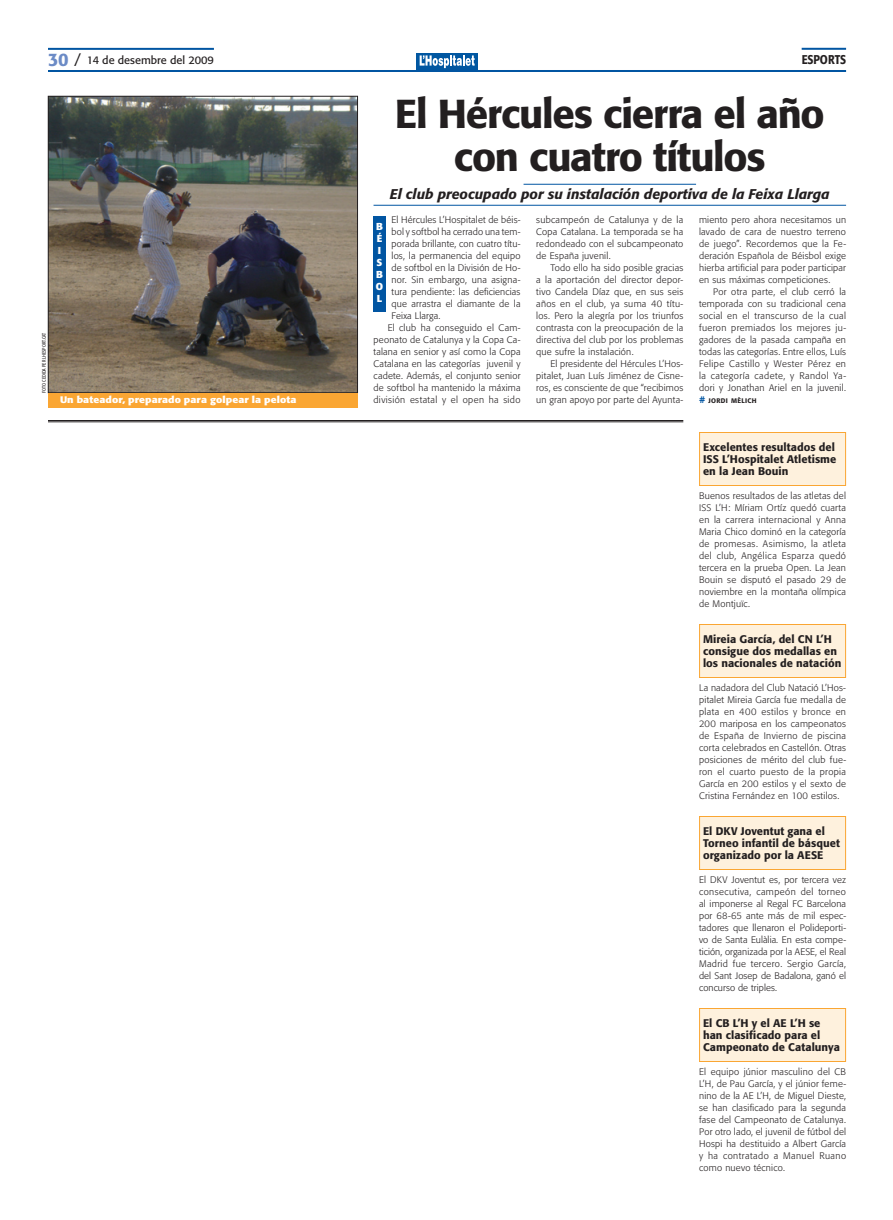
<style>
.page{position:relative;width:893px;height:1220px;background:#fff}
.page>*{position:absolute;margin:0;border:0;box-sizing:border-box;transform-origin:0 0}
.títol_34_38{font:500 40px/43px "Formata";letter-spacing:-.03em;color:#231f20;text-align:center}
.subtítol_4cols_baix{font:italic 500 14px "Formata";color:#231f20}
.capçalera_parell{font:500 12.6px "Formata";color:#231f20;scale:.85 1}
.títol_breus{font:500 11px/12px "Formata";color:#231f20}
.t1{font:11px "Formata";color:#231f20}
.text_barri_esport{font:700 10px "Formata";color:#fff}
.text_1a{font:300 9.4px/12px "Formata";letter-spacing:.02em;color:#231f20;text-align:justify}
.text{font:300 9.4px/12px "Formata";letter-spacing:.025em;color:#231f20;text-align:justify}
.peus_de_foto{font:700 9.4px "Formata";letter-spacing:.01em;color:#fff;scale:1.1 1}
.text-2{font:500 6.6px "Formata";letter-spacing:.045em;color:#231f20}
.nom_fotògraf{font:5px "Formata";color:#231f20;scale:.8 1}
.s1{font-weight:500;font-size:18px;color:#6c8bc6}
.s2{font-size:14px}
.s3{font-size:9.4px;color:#0155a2}
</style>
<div class="page">
<div style="left:416px;top:54px;width:62px;height:16px;background:#0157a1"></div>
<svg style="left:420px;top:55px;width:55px;height:13px"></svg>
<hr style="left:48px;top:70px;width:798px;height:2px;background:#0155a2">
<hr style="left:48px;top:48px;width:166px;height:2px;background:#0155a2">
<hr style="left:48px;top:420px;width:635px;height:1px;background:#231f20">
<hr style="left:48px;top:422px;width:635px;height:1px;background:#231f20">
<div style="left:700px;top:432px;width:146px;height:54px;background:#fef1dd"></div>
<div style="left:699px;top:432px;width:147px;height:54px;border:1px solid #faa633"></div>
<div style="left:700px;top:624px;width:146px;height:54px;background:#fef1dd"></div>
<div style="left:699px;top:624px;width:147px;height:54px;border:1px solid #faa633"></div>
<div style="left:700px;top:816px;width:146px;height:54px;background:#fef1dd"></div>
<div style="left:699px;top:816px;width:147px;height:54px;border:1px solid #faa633"></div>
<div style="left:700px;top:1008px;width:146px;height:54px;background:#fef1dd"></div>
<div style="left:699px;top:1008px;width:147px;height:54px;border:1px solid #faa633"></div>
<hr style="left:524px;top:184px;width:172px;height:1px;background:#0155a2">
<hr style="left:374px;top:205px;width:472px;height:1px;background:#0155a2">
<div style="left:374px;top:216px;width:12px;height:96px;background:#0155a2"></div>
<img style="left:50px;top:98px;width:306px;height:293px">
<div style="left:48px;top:96px;width:310px;height:297px;border:1px solid #231f20"></div>
<div style="left:48px;top:393px;width:310px;height:15px;background:#faa633"></div>
<hr style="left:802px;top:48px;width:44px;height:2px;background:#0155a2">
<p class="t1" style="left:48px;top:53px;width:167px"><span class="s1">30</span> <span class="s2">/</span> 14 de desembre del 2009</p>
<p class="capçalera_parell" style="left:802px;top:52px;width:54px">esports</p>
<p class="nom_fotògraf" style="left:41px;top:392px;width:76px;rotate:-90deg">foto cedida per lhesport.cat</p>
<p class="títol_34_38" style="left:395px;top:92px;width:431px">El Hércules cierra el año con cuatro títulos</p>
<p class="subtítol_4cols_baix" style="left:390px;top:185px;width:441px">El club preocupado por su instalación deportiva de la Feixa Llarga</p>
<p class="text_1a" style="left:392px;top:214px;width:130px;text-align:left">El Hércules L’Hospitalet de béis&shy;bol y softbol ha cerrado una tem-- porada brillante, con cuatro títu&shy;los, la permanencia del equipo de softbol en la División de Ho&shy;nor. Sin embargo, una asigna&shy;tura pendiente: las deficiencias que arrastra el diamante de la<br>Feixa Llarga.</p>
<p class="text" style="left:374px;top:322px;width:149px;text-indent:14px">El club ha conseguido el Cam&shy;peonato de Catalunya y la Copa Ca&shy;talana en senior y así como la Copa Catalana en las categorías juvenil y cadete. Además, el conjunto senior de softbol ha mantenido la máxima división estatal y el open ha sido</p>
<p class="text" style="left:536px;top:214px;width:148px">subcampeón de Catalunya y de la Copa Catalana. La temporada se ha redondeado con el subcampeonato de España juvenil.</p>
<p class="text" style="left:536px;top:262px;width:148px;text-indent:14px">Todo ello ha sido posible gracias a la aportación del director depor&shy;tivo Candela Díaz que, en sus seis años en el club, ya suma 40 títu&shy;los. Pero la alegría por los triunfos contrasta con la preocupación de la directiva del club por los problemas que sufre la instalación.</p>
<p class="text" style="left:536px;top:358px;width:148px;text-indent:14px">El presidente del Hércules L’Hos&shy;pitalet, Juan Luís Jiménez de Cisne&shy;ros, es consciente de que “recibimos un gran apoyo por parte del Ayunta-</p>
<p class="text" style="left:699px;top:214px;width:149px">miento pero ahora necesitamos un lavado de cara de nuestro terreno de juego”. Recordemos que la Fe&shy;deración Española de Béisbol exige hierba artificial para poder participar en sus máximas competiciones.</p>
<p class="text" style="left:699px;top:286px;width:148px;text-indent:14px">Por otra parte, el club cerró la tem-porada con su tradicional cena social en el transcurso de la cual fueron premiados los mejores ju&shy;gadores de la pasada campaña en todas las categorías. Entre ellos, Luís Felipe Castillo y Wester Pérez en la categoría cadete, y Randol Ya&shy;dori y Jonathan Ariel en la juvenil.</p>
<p class="text_barri_esport" style="left:376px;top:220px;width:8px">b</p>
<p class="text_barri_esport" style="left:377px;top:232px;width:7px">é</p>
<p class="text_barri_esport" style="left:378px;top:244px;width:5px">i</p>
<p class="text_barri_esport" style="left:377px;top:256px;width:7px">s</p>
<p class="text_barri_esport" style="left:376px;top:268px;width:8px">b</p>
<p class="text_barri_esport" style="left:376px;top:280px;width:9px">o</p>
<p class="text_barri_esport" style="left:377px;top:292px;width:7px">l</p>
<p class="peus_de_foto" style="left:60px;top:394px;width:217px">Un bateador, preparado para golpear la pelota</p>
<p class="text-2" style="left:699px;top:397px;width:59px"><span class="s3">#</span> jordi mèlich</p>
<p class="títol_breus" style="left:703px;top:441px;width:135px">Excelentes resultados del<br>ISS L’Hospitalet Atletisme en la Jean Bouin</p>
<p class="text_1a" style="left:699px;top:490px;width:148px">Buenos resultados de las atletas del ISS L’H: Míriam Ortíz quedó cuarta en la carrera internacional y Anna Maria Chico dominó en la categoría de promesas. Asimismo, la atleta del club, Angélica Esparza quedó ter--cera en la prueba Open. La Jean Bouin se disputó el pasado 29 de noviembre en la montaña olímpica de Montjuïc.</p>
<p class="títol_breus" style="left:703px;top:633px;width:140px">Mireia García, del CN L’H consigue dos medallas en los nacionales de natación</p>
<p class="text_1a" style="left:699px;top:682px;width:148px">La nadadora del Club Natació L’Hos&shy;pitalet Mireia García fue medalla de plata en 400 estilos y bronce en 200 mariposa en los campeonatos de España de Invierno de piscina corta celebrados en Castellón. Otras posiciones de mérito del club fue&shy;ron el cuarto puesto de la propia García en 200 estilos y el sexto de Cristina Fernández en 100 estilos.</p>
<p class="títol_breus" style="left:703px;top:825px;width:138px">El DKV Joventut gana el<br>Torneo infantil de básquet organizado por la AESE</p>
<p class="text_1a" style="left:699px;top:874px;width:148px;text-align:left">El DKV Joventut es, por tercera vez consecutiva, campeón del torneo al imponerse al Regal FC Barcelona por 68-65 ante más de mil espec&shy;tadores que llenaron el Polideporti-- vo de Santa Eulàlia. En esta compe-- tición, organizada por la AESE, el Real Madrid fue tercero. Sergio García, del Sant Josep de Badalona, ganó el concurso de triples.</p>
<p class="títol_breus" style="left:703px;top:1017px;width:138px">El CB L’H y el AE L’H se han clasificado para el<br>Campeonato de Catalunya</p>
<p class="text_1a" style="left:699px;top:1066px;width:148px">El equipo júnior masculino del CB L’H, de Pau García, y el júnior feme&shy;nino de la AE L’H, de Miguel Dieste, se han clasificado para la segunda fase del Campeonato de Catalunya.<br>Por otro lado, el juvenil de fútbol del Hospi ha destituido a Albert García y ha contratado a Manuel Ruano como nuevo técnico.</p>
</div>
